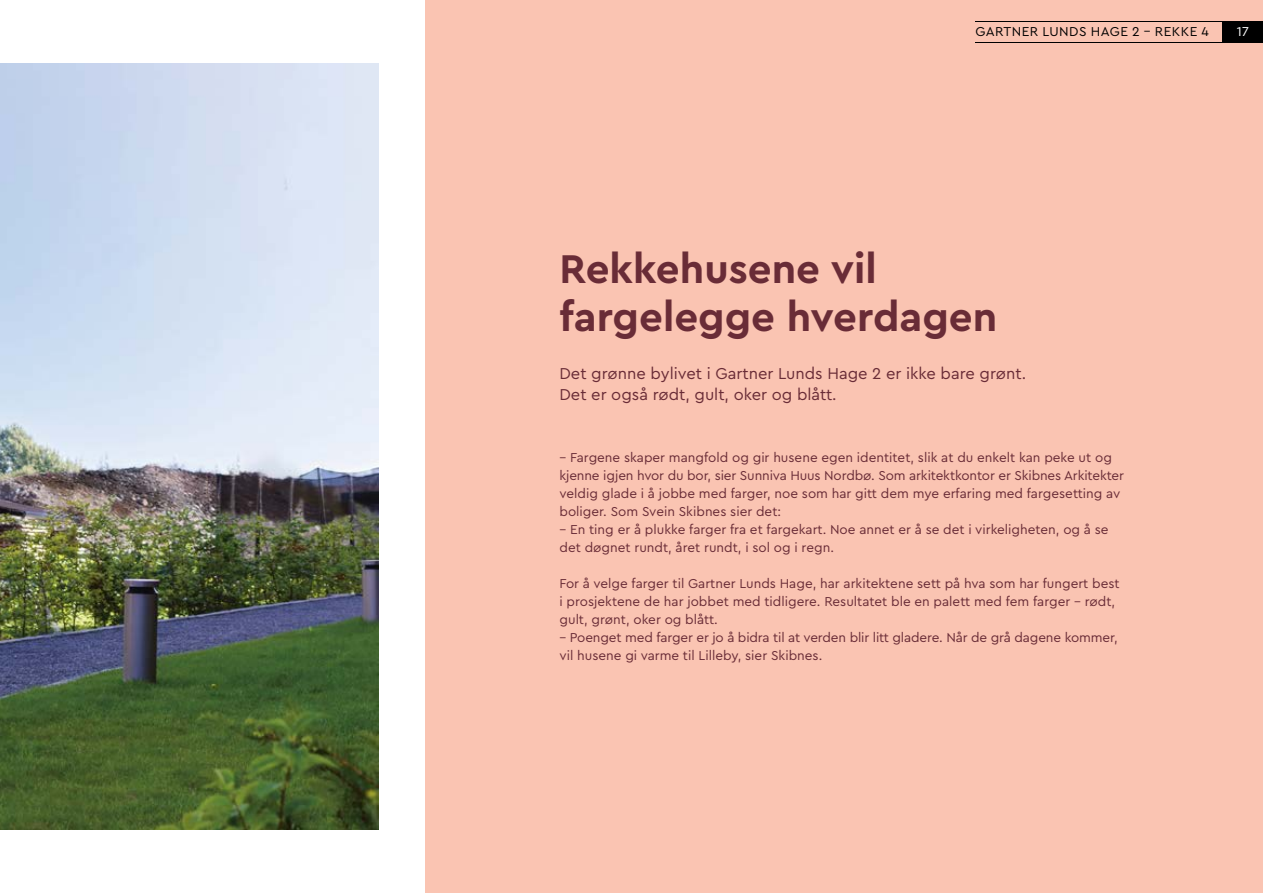
<style>
.page{position:relative;width:1263px;height:893px;background:#fff}
.page>*{position:absolute;margin:0;border:0;box-sizing:border-box;transform-origin:0 0}
.t1{font:700 42px/48px "Cera PRO";color:#692c37}
.t2{font:16.5px/21px "Cera PRO";color:#692c37}
.t3{font:13.5px/18px "Cera PRO";color:#692c37}
.t4{font:13.5px "Cera PRO";letter-spacing:.03em;color:#000}
.t5{font:13.5px "Cera PRO";color:#fff}
</style>
<div class="page">
<img style="left:0;top:64px;width:378px;height:765px">
<div style="left:425px;top:0;width:838px;height:893px;background:#fac4b2"></div>
<hr style="left:975px;top:42px;width:288px;height:1px;background:#000">
<hr style="left:975px;top:21px;width:288px;height:1px;background:#000">
<div style="left:1222px;top:22px;width:41px;height:20px;background:#000"></div>
<p class="t4" style="left:975px;top:22px;width:235px">GARTNER LUNDS HAGE 2 – REKKE 4</p>
<p class="t5" style="left:1237px;top:22px;width:14px">17</p>
<h1 class="t1" style="left:559px;top:243px;width:439px">Rekkehusene vil fargelegge hverdagen</h1>
<p class="t2" style="left:559px;top:362px;width:468px">Det grønne bylivet i Gartner Lunds Hage 2 er ikke bare grønt.<br>Det er også rødt, gult, oker og blått.</p>
<p class="t3" style="left:559px;top:448px;width:566px">– Fargene skaper mangfold og gir husene egen identitet, slik at du enkelt kan peke ut og kjenne igjen hvor du bor, sier Sunniva Huus Nordbø. Som arkitektkontor er Skibnes Arkitekter veldig glade i å jobbe med farger, noe som har gitt dem mye erfaring med fargesetting av boliger. Som Svein Skibnes sier det:</p>
<p class="t3" style="left:559px;top:519px;width:551px">– En ting er å plukke farger fra et fargekart. Noe annet er å se det i virkeligheten, og å se det døgnet rundt, året rundt, i sol og i regn.</p>
<p class="t3" style="left:559px;top:573px;width:562px">For å velge farger til Gartner Lunds Hage, har arkitektene sett på hva som har fungert best i prosjektene de har jobbet med tidligere. Resultatet ble en palett med fem farger – rødt, gult, grønt, oker og blått.</p>
<p class="t3" style="left:559px;top:627px;width:560px">– Poenget med farger er jo å bidra til at verden blir litt gladere. Når de grå dagene kommer, vil husene gi varme til Lilleby, sier Skibnes.</p>
</div>
